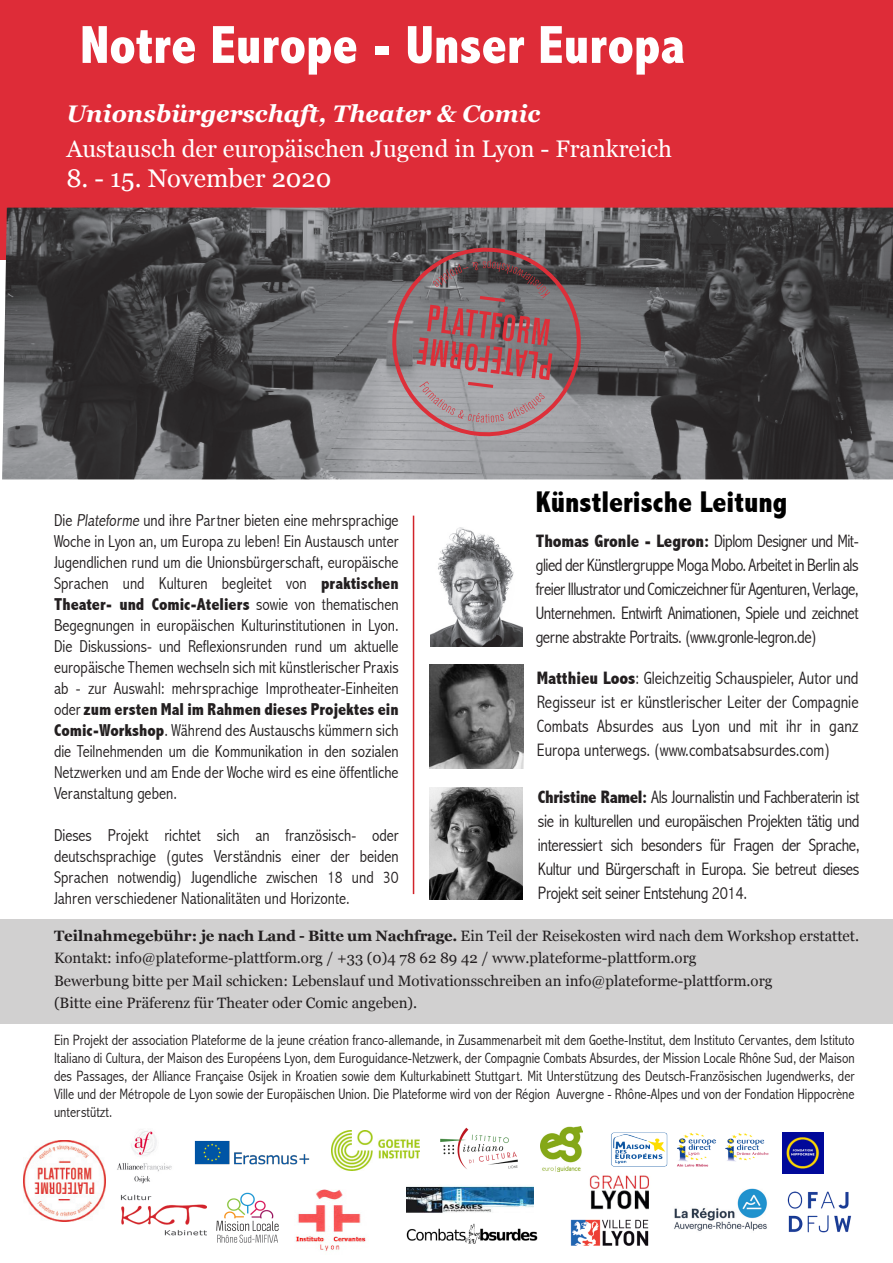
<style>
.page{position:relative;width:893px;height:1263px;background:#fff}
.page>*{position:absolute;margin:0;border:0;box-sizing:border-box;transform-origin:0 0}
.t1{font:800 condensed 54px "Abadi";color:#fff}
.t2{font:800 condensed 30px "Abadi";color:#000}
.t3{font:25.5px "Georgia";color:#fff}
.t4{font:24px "Georgia";color:#fff}
.t5{font:italic 700 24px "Georgia";color:#fff}
.t6{font:300 condensed 18px/24px "Abadi";letter-spacing:-.02em;color:#231f20;text-align:justify}
.t7{font:300 condensed 17.25px/21px "Abadi";color:#231f20;text-align:justify}
.t8{font:300 condensed 15px/18px "Abadi";color:#231f20;text-align:justify}
.t9{font:15px/22.5px "Georgia";color:#231f20}
.s1{font-weight:800}
.s2{font-weight:700}
</style>
<div class="page">
<div style="left:0;top:919px;width:893px;height:105px;background:#d1d0d0"></div>
<div style="left:0;top:0;width:893px;height:260px;background:#de2c38"></div>
<img style="left:2px;top:208px;width:891px;height:271px">
<hr style="left:413px;top:516px;width:1px;height:378px;background:#d1232a">
<img style="left:430px;top:664px;width:93px;height:105px">
<img style="left:431px;top:527px;width:92px;height:120px">
<svg style="left:387px;top:242px;width:199px;height:200px;background:#8d7579"></svg>
<img style="left:430px;top:787px;width:93px;height:113px">
<img style="left:117px;top:1131px;width:55px;height:53px">
<img style="left:787px;top:1191px;width:65px;height:42px">
<img style="left:121px;top:1194px;width:86px;height:42px">
<img style="left:295px;top:1189px;width:71px;height:62px">
<img style="left:611px;top:1132px;width:158px;height:35px">
<img style="left:194px;top:1140px;width:116px;height:25px">
<img style="left:332px;top:1130px;width:88px;height:40px">
<img style="left:406px;top:1223px;width:132px;height:21px">
<img style="left:674px;top:1188px;width:93px;height:43px">
<img style="left:782px;top:1133px;width:41px;height:41px">
<img style="left:406px;top:1186px;width:127px;height:27px">
<img style="left:440px;top:1127px;width:78px;height:42px">
<img style="left:217px;top:1192px;width:62px;height:51px">
<img style="left:23px;top:1140px;width:82px;height:82px">
<img style="left:570px;top:1219px;width:79px;height:27px">
<img style="left:589px;top:1175px;width:60px;height:35px">
<img style="left:540px;top:1126px;width:42px;height:45px">
<p class="t1" style="left:80px;top:14px;width:606px">Notre Europe - Unser Europa</p>
<p class="t5" style="left:66px;top:96px;width:476px">Unionsbürgerschaft, Theater &amp; Comic</p>
<p class="t4" style="left:66px;top:131px;width:607px">Austausch der europäischen Jugend in Lyon - Frankreich</p>
<p class="t3" style="left:66px;top:160px;width:267px">8. - 15. November 2020</p>
<p class="t7" style="left:54px;top:510px;width:346px">Die Plateforme und ihre Partner bieten eine mehrsprachige Woche in Lyon an, um Europa zu leben! Ein Austausch unter Jugendlichen rund um die Unionsbürgerschaft, europäische Sprachen und Kulturen begleitet von <span class="s1">praktischen Theater- und Comic-Ateliers</span> sowie von thematischen Begegnungen in europäischen Kulturinstitutionen in Lyon.<br>Die Diskussions- und Reflexionsrunden rund um aktuelle europäische Themen wechseln sich mit künstlerischer Praxis ab - zur Auswahl: mehrsprachige Improtheater-Einheiten oder <span class="s1">zum ersten Mal im Rahmen dieses Projektes ein Comic-Workshop</span>. Während des Austauschs kümmern sich die Teilnehmenden um die Kommunikation in den sozialen Netzwerken und am Ende der Woche wird es eine öffentliche Veranstaltung geben.</p>
<p class="t7" style="left:54px;top:825px;width:346px">Dieses Projekt richtet sich an französisch- oder deutschsprachige (gutes Verständnis einer der beiden Sprachen notwendig) Jugendliche zwischen 18 und 30<br>Jahren verschiedener Nationalitäten und Horizonte.</p>
<p class="t2" style="left:536px;top:484px;width:253px">Künstlerische Leitung</p>
<p class="t6" style="left:536px;top:529px;width:325px"><span class="s1">Thomas Gronle - Legron:</span> Diplom Designer und Mit&shy;glied der Künstlergruppe Moga Mobo. Arbeitet in Berlin als freier Illustrator und Comiczeichner für Agenturen, Verlage, Unternehmen. Entwirft Animationen, Spiele und zeichnet gerne abstrakte Portraits. (www.gronle-legron.de)</p>
<p class="t6" style="left:537px;top:666px;width:323px"><span class="s1">Matthieu Loos</span>: Gleichzeitig Schauspieler, Autor und Regisseur ist er künstlerischer Leiter der Compagnie Combats Absurdes aus Lyon und mit ihr in ganz Europa unterwegs. (www.combatsabsurdes.com)</p>
<p class="t6" style="left:538px;top:784px;width:323px"><span class="s1">Christine Ramel:</span> Als Journalistin und Fachberaterin ist sie in kulturellen und europäischen Projekten tätig und interessiert sich besonders für Fragen der Sprache, Kultur und Bürgerschaft in Europa. Sie betreut dieses Projekt seit seiner Entstehung 2014.</p>
<p class="t9" style="left:54px;top:923px;width:806px"><span class="s2">Teilnahmegebühr: je nach Land - Bitte um Nachfrage.</span> Ein Teil der Reisekosten wird nach dem Workshop erstattet.<br>Kontakt: info@plateforme-plattform.org / +33 (0)4 78 62 89 42 / www.plateforme-plattform.org<br>Bewerbung bitte per Mail schicken: Lebenslauf und Motivationsschreiben an info@plateforme-plattform.org</p>
<p class="t9" style="left:54px;top:991px;width:365px">(Bitte eine Präferenz für Theater oder Comic angeben).</p>
<p class="t8" style="left:54px;top:1030px;width:802px">Ein Projekt der association Plateforme de la jeune création franco-allemande, in Zusammenarbeit mit dem Goethe-Institut, dem Instituto Cervantes, dem Istituto Italiano di Cultura, der Maison des Européens Lyon, dem Euroguidance-Netzwerk, der Compagnie Combats Absurdes, der Mission Locale Rhône Sud, der Maison des Passages, der Alliance Française Osijek in Kroatien sowie dem Kulturkabinett Stuttgart. Mit Unterstützung des Deutsch-Französischen Jugendwerks, der Ville und der Métropole de Lyon sowie der Europäischen Union. Die Plateforme wird von der Région Auvergne - Rhône-Alpes und von der Fondation Hippocrène unterstützt.</p>
</div>
